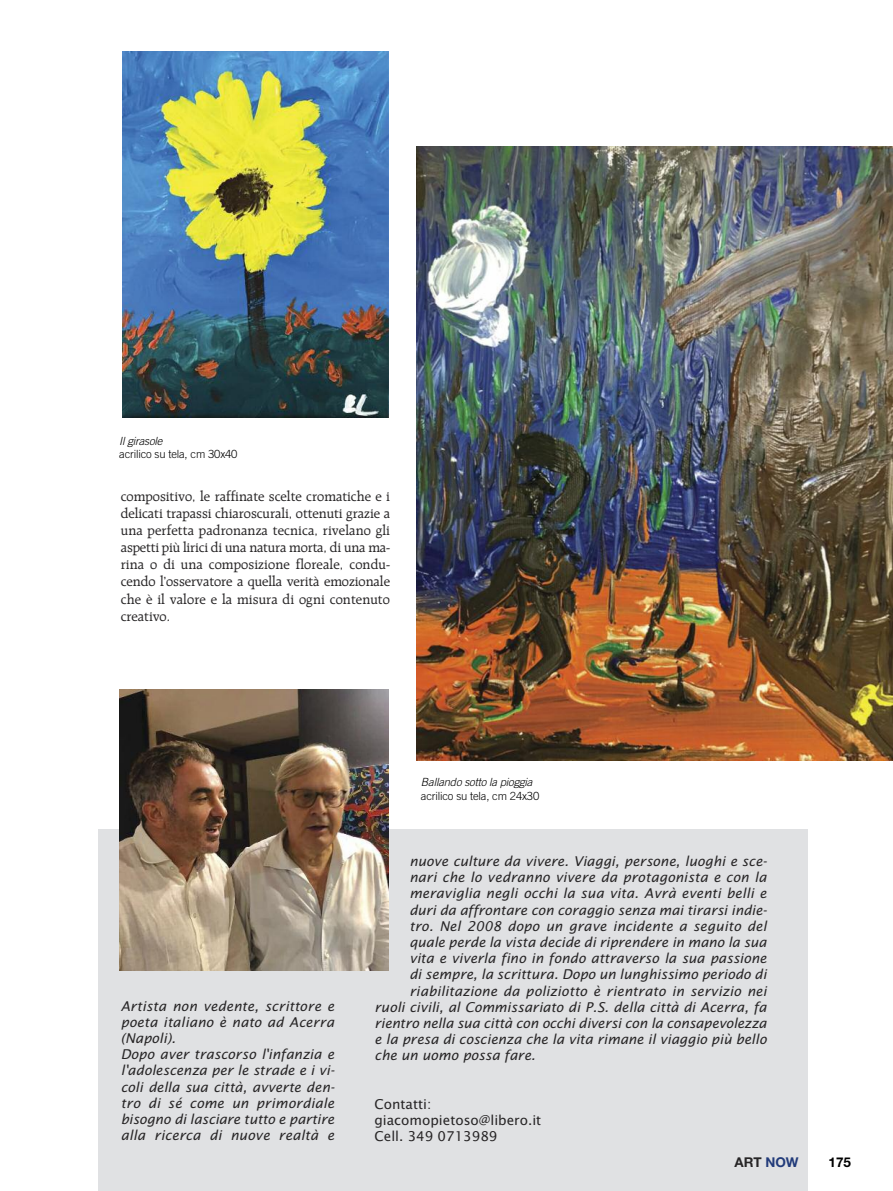
<style>
.page{position:relative;width:893px;height:1191px;background:#fff}
.page>*{position:absolute;margin:0;border:0;box-sizing:border-box;transform-origin:0 0}
.t1{font:14.25px/17.1px "Raleigh";letter-spacing:.01em;color:#272526;text-align:justify}
.t2{font:italic 13.5px/16.2px "Lucida Sans";color:#272526}
.t3{font:13.5px/16.2px "Lucida Sans";color:#272526}
.t4{font:700 13.5px "Helvetica Neue";color:#272526}
.t5{font:700 13.5px "Helvetica Neue";color:#000}
.t6{font:300 11.25px "Trade Gothic";letter-spacing:-.015em;color:#000}
.t7{font:italic 300 11.25px "Trade Gothic";letter-spacing:-.015em;color:#000}
.s1{color:#223b7a}
</style>
<div class="page">
<img style="left:417px;top:147px;width:476px;height:613px">
<div style="left:98px;top:830px;width:709px;height:361px;background:#e0e1e3"></div>
<img style="left:119px;top:690px;width:269px;height:280px">
<img style="left:123px;top:51px;width:265px;height:366px">
<p class="t7" style="left:119px;top:436px;width:45px">Il girasole</p>
<p class="t6" style="left:119px;top:450px;width:120px">acrilico su tela, cm 30x40</p>
<p class="t1" style="left:121px;top:488px;width:271px">compositivo, le raffinate scelte cromatiche e i delicati trapassi chiaroscurali, ottenuti grazie a una perfetta padronanza tecnica, rivelano gli aspetti più lirici di una natura morta, di una ma&shy;rina o di una composizione floreale, condu&shy;cendo l’osservatore a quella verità emozionale che è il valore e la misura di ogni contenuto creativo.</p>
<p class="t7" style="left:421px;top:778px;width:113px">Ballando sotto la pioggia</p>
<p class="t6" style="left:421px;top:791px;width:120px">acrilico su tela, cm 24x30</p>
<p class="t2" style="left:121px;top:997px;width:215px">Artista non vedente, scrittore e poeta italiano è nato ad Acerra (Napoli).<br>Dopo aver trascorso l'infanzia e l'adolescenza per le strade e i vi&shy;coli della sua città, avverte den&shy;tro di sé come un primordiale bisogno di lasciare tutto e partire alla ricerca di nuove realtà e</p>
<p class="t2" style="left:409px;top:853px;width:359px">nuove culture da vivere. Viaggi, persone, luoghi e sce-</p>
<p class="t2" style="left:409px;top:869px;width:359px">nari che lo vedranno vivere da protagonista e con la</p>
<p class="t2" style="left:409px;top:885px;width:359px">meraviglia negli occhi la sua vita. Avrà eventi belli e</p>
<p class="t2" style="left:409px;top:901px;width:359px">duri da affrontare con coraggio senza mai tirarsi indie-</p>
<p class="t2" style="left:409px;top:918px;width:359px">tro. Nel 2008 dopo un grave incidente a seguito del</p>
<p class="t2" style="left:409px;top:934px;width:359px">quale perde la vista decide di riprendere in mano la sua</p>
<p class="t2" style="left:409px;top:950px;width:359px">vita e viverla fino in fondo attraverso la sua passione</p>
<p class="t2" style="left:409px;top:966px;width:359px">di sempre, la scrittura. Dopo un lunghissimo periodo di</p>
<p class="t2" style="left:409px;top:982px;width:359px">riabilitazione da poliziotto è rientrato in servizio nei</p>
<p class="t2" style="left:375px;top:999px;width:394px">ruoli civili, al Commissariato di P.S. della città di Acerra, fa</p>
<p class="t2" style="left:375px;top:1015px;width:394px">rientro nella sua città con occhi diversi con la consapevolezza</p>
<p class="t2" style="left:375px;top:1031px;width:394px">e la presa di coscienza che la vita rimane il viaggio più bello</p>
<p class="t2" style="left:375px;top:1047px;width:162px">che un uomo possa fare.</p>
<p class="t3" style="left:375px;top:1096px;width:168px">Contatti: giacomopietoso@libero.it<br>Cell. 349 0713989</p>
<p class="t4" style="left:735px;top:1151px;width:66px">ART <span class="s1">NOW</span></p>
<p class="t5" style="left:829px;top:1151px;width:24px">175</p>
</div>
